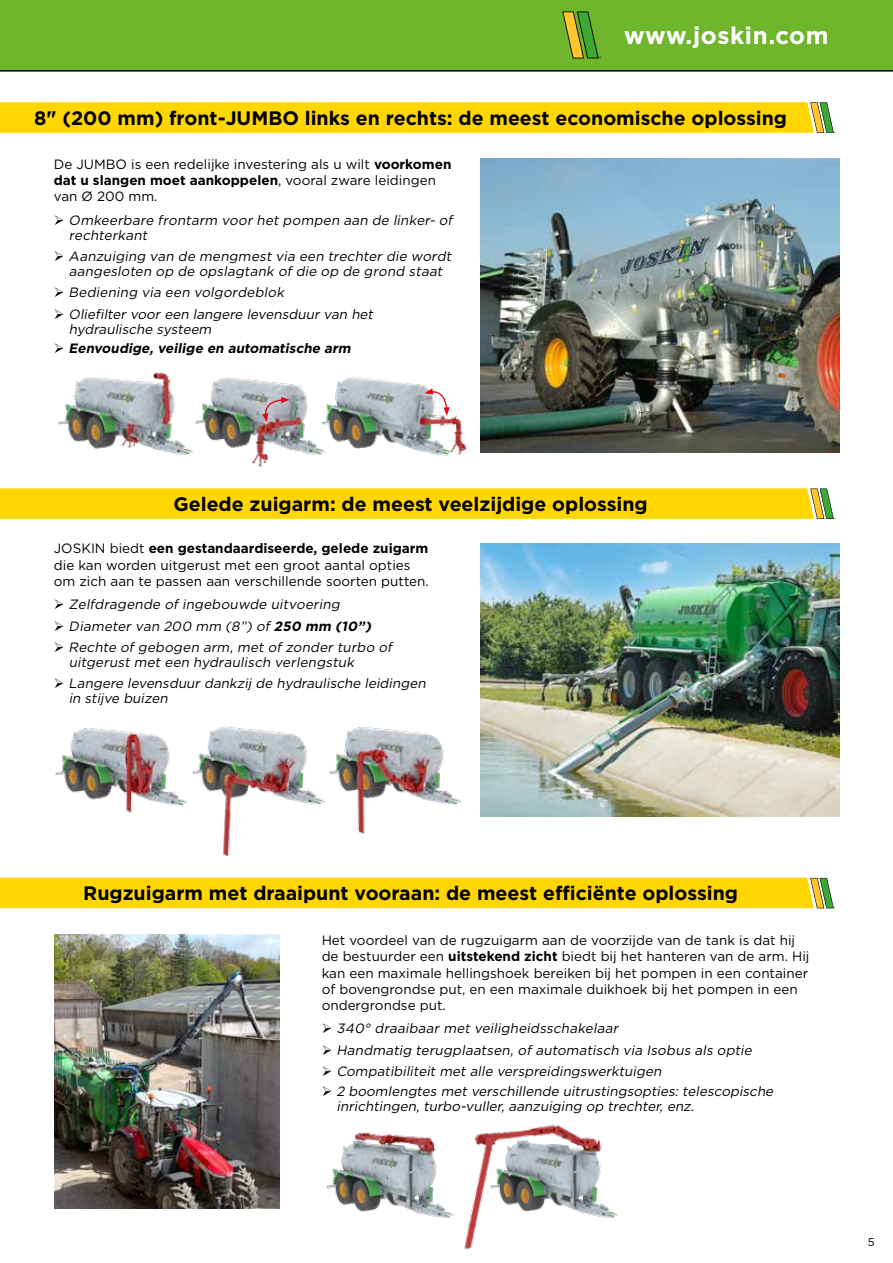
<style>
.page{position:relative;width:893px;height:1263px;background:#fff}
.page>*{position:absolute;margin:0;border:0;box-sizing:border-box;transform-origin:0 0}
.t1{font:700 24px "Gotham";letter-spacing:.025em;color:#fff}
.t2{font:700 19.5px "Gotham";color:#000}
.t3{font:italic 13.5px/15px "Gotham";color:#000}
.t4{font:13.5px/16.2px "Gotham";color:#000}
.t5{font:italic 700 13.5px "Gotham";color:#000}
.t6{font:11.25px "Gotham";color:#000}
.s1{font-weight:700}
</style>
<div class="page">
<img style="left:480px;top:159px;width:359px;height:294px">
<img style="left:480px;top:543px;width:359px;height:273px">
<img style="left:54px;top:935px;width:225px;height:274px">
<img style="left:464px;top:1124px;width:154px;height:125px">
<img style="left:326px;top:1132px;width:129px;height:86px">
<svg style="left:0;top:102px;width:835px;height:31px;background:#fcd507"></svg>
<svg style="left:0;top:488px;width:835px;height:31px;background:#fcd507"></svg>
<div style="left:0;top:878px;width:835px;height:30px;background:#ffd600"></div>
<img style="left:199px;top:377px;width:123px;height:90px">
<img style="left:322px;top:376px;width:145px;height:80px">
<img style="left:58px;top:372px;width:141px;height:83px">
<img style="left:192px;top:726px;width:130px;height:130px">
<img style="left:55px;top:728px;width:133px;height:85px">
<img style="left:322px;top:727px;width:140px;height:108px">
<svg style="left:262px;top:397px;width:28px;height:25px"></svg>
<svg style="left:425px;top:388px;width:25px;height:28px"></svg>
<div style="left:0;top:0;width:893px;height:72px;background:#70b62c"></div>
<svg style="left:562px;top:11px;width:39px;height:47px;background:#78a228"></svg>
<h1 class="t1" style="left:624px;top:21px;width:206px">www.joskin.com</h1>
<h2 class="t2" style="left:34px;top:106px;width:754px">8" (200 mm) front-JUMBO links en rechts: de meest economische oplossing</h2>
<p class="t4" style="left:54px;top:156px;width:399px">De JUMBO is een redelijke investering als u wilt <span class="s1">voorkomen dat u slangen moet aankoppelen</span>, vooral zware leidingen van Ø 200 mm.</p>
<p class="t3" style="left:69px;top:212px;width:388px;text-indent:-15px">➢ Omkeerbare frontarm voor het pompen aan de linker- of rechterkant</p>
<p class="t3" style="left:54px;top:248px;width:401px;text-align:center">➢ Aanzuiging van de mengmest via een trechter die wordt aangesloten op de opslagtank of die op de grond staat</p>
<p class="t3" style="left:54px;top:285px;width:234px">➢ Bediening via een volgordeblok</p>
<p class="t3" style="left:69px;top:306px;width:308px;text-indent:-15px">➢ Oliefilter voor een langere levensduur van het hydraulische systeem</p>
<p class="t5" style="left:54px;top:340px;width:301px">➢ Eenvoudige, veilige en automatische arm</p>
<h2 class="t2" style="left:174px;top:492px;width:476px">Gelede zuigarm: de meest veelzijdige oplossing</h2>
<p class="t4" style="left:54px;top:540px;width:377px">JOSKIN biedt <span class="s1">een gestandaardiseerde, gelede zuigarm </span>die kan worden uitgerust met een groot aantal opties om zich aan te passen aan verschillende soorten putten.</p>
<p class="t3" style="left:54px;top:597px;width:290px">➢ Zelfdragende of ingebouwde uitvoering</p>
<p class="t3" style="left:54px;top:618px;width:321px">➢ Diameter van 200 mm (8”) of <span class="s1">250 mm (10”)</span></p>
<p class="t3" style="left:69px;top:639px;width:328px;text-indent:-15px">➢ Rechte of gebogen arm, met of zonder turbo of uitgerust met een hydraulisch verlengstuk</p>
<p class="t3" style="left:69px;top:676px;width:361px;text-indent:-15px">➢ Langere levensduur dankzij de hydraulische leidingen in stijve buizen</p>
<h2 class="t2" style="left:83px;top:882px;width:656px">Rugzuigarm met draaipunt vooraan: de meest efficiënte oplossing</h2>
<p class="t4" style="left:322px;top:932px;width:489px">Het voordeel van de rugzuigarm aan de voorzijde van de tank is dat hij de bestuurder een <span class="s1">uitstekend zicht</span> biedt bij het hanteren van de arm. Hij kan een maximale hellingshoek bereiken bij het pompen in een container of bovengrondse put, en een maximale duikhoek bij het pompen in een ondergrondse put.</p>
<p class="t3" style="left:322px;top:1021px;width:301px">➢ 340° draaibaar met veiligheidsschakelaar</p>
<p class="t3" style="left:322px;top:1042px;width:434px">➢ Handmatig terugplaatsen, of automatisch via Isobus als optie</p>
<p class="t3" style="left:322px;top:1064px;width:344px">➢ Compatibiliteit met alle verspreidingswerktuigen</p>
<p class="t3" style="left:337px;top:1083px;width:441px;text-indent:-15px">➢ 2 boomlengtes met verschillende uitrustingsopties: telescopische inrichtingen, turbo-vuller, aanzuiging op trechter, enz.</p>
<p class="t6" style="left:868px;top:1235px;width:8px">5</p>
</div>
